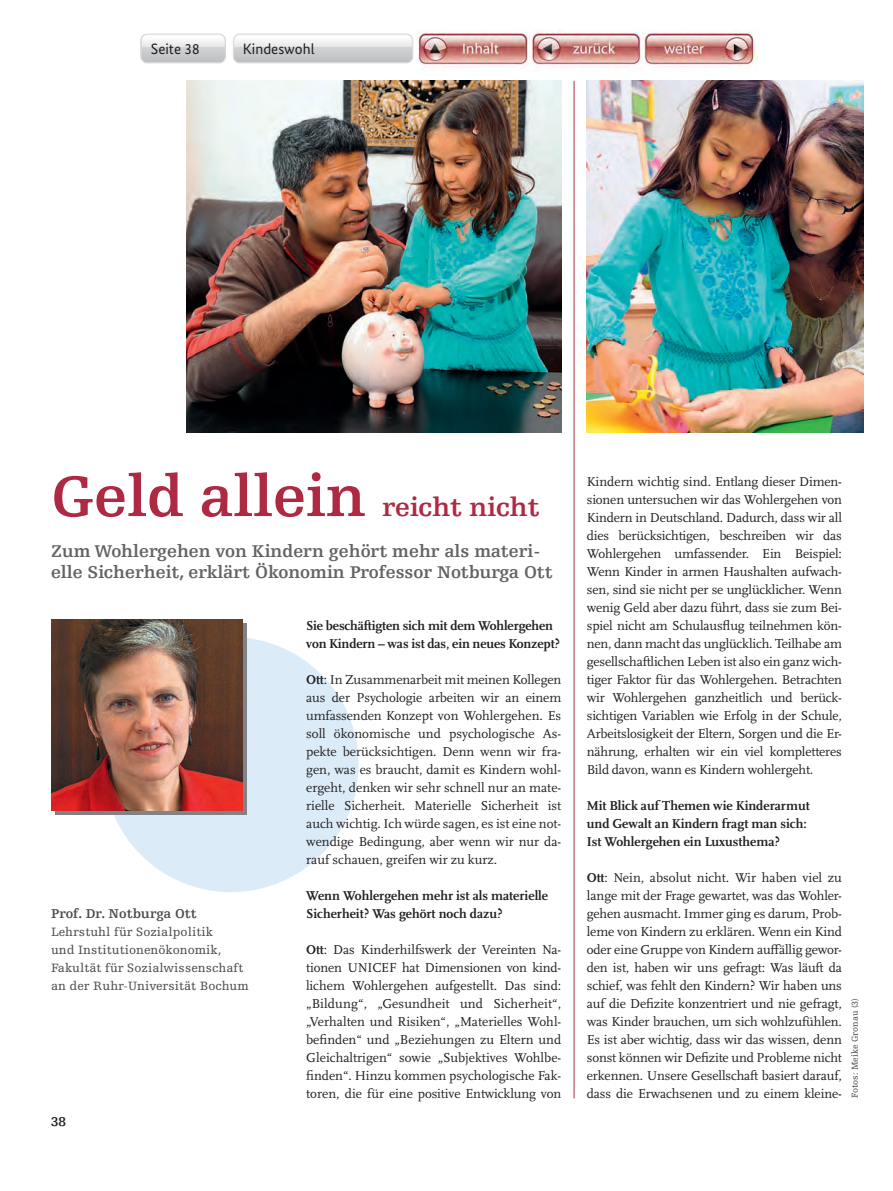
<style>
.page{position:relative;width:893px;height:1191px;background:#fff}
.page>*{position:absolute;margin:0;border:0;box-sizing:border-box;transform-origin:0 0}
.t1{font:700 60px "Egyptienne FLT Std";letter-spacing:-.005em;color:#ae2a42}
.t2{font:700 27px "Egyptienne FLT Std";letter-spacing:-.005em;color:#ae2a42}
.t3{font:700 18px/21.6px "Egyptienne FLT Std";letter-spacing:-.005em;color:#636366}
.t4{font:15px "Bundes Sans";color:#231f20}
.t5{font:13.5px/18px "Scala Pro";letter-spacing:-.01em;color:#231f20;text-align:justify}
.t6{font:700 13.5px/18px "Scala Pro";color:#231f20}
.t7{font:700 13.5px "Egyptienne FLT Std";letter-spacing:.005em;color:#4b4c4d}
.t8{font:700 13.5px "Egyptienne FLT Std";color:#231f20}
.t9{font:12.75px/18px "Egyptienne FLT Std";letter-spacing:.005em;color:#4b4c4d}
.t10{font:9px "Egyptienne FLT Std";color:#4b4c4d}
.s1{font-weight:700}
</style>
<div class="page">
<hr style="left:574px;top:81px;width:1px;height:1017px;background:#ae2a42">
<div style="left:103px;top:637px;width:256px;height:255px;background:#dbebf8;border-radius:50%"></div>
<div style="left:55px;top:623px;width:192px;height:191px;background:linear-gradient(to right,#808285,#808285)"></div>
<svg style="left:140px;top:34px;width:86px;height:29px;background:#d4d5d7"></svg>
<img style="left:142px;top:35px;width:82px;height:6px">
<svg style="left:233px;top:34px;width:180px;height:29px"></svg>
<img style="left:416px;top:31px;width:113px;height:36px">
<img style="left:532px;top:30px;width:225px;height:40px">
<img style="left:187px;top:81px;width:374px;height:351px">
<img style="left:587px;top:81px;width:276px;height:351px">
<img style="left:52px;top:619px;width:191px;height:191px">
<p class="t4" style="left:151px;top:39px;width:50px">Seite 38</p>
<p class="t4" style="left:243px;top:39px;width:73px">Kindeswohl</p>
<h2 class="t1" style="left:51px;top:463px;width:317px">Geld allein</h2>
<h2 class="t2" style="left:382px;top:492px;width:159px">reicht nicht</h2>
<p class="t3" style="left:51px;top:540px;width:503px">Zum Wohlergehen von Kindern gehört mehr als materi&shy;elle Sicherheit, erklärt Ökonomin Professor Notburga Ott</p>
<p class="t7" style="left:51px;top:906px;width:147px">Prof. Dr. Notburga Ott</p>
<p class="t9" style="left:51px;top:923px;width:199px">Lehrstuhl für Sozialpolitik<br>und Institutionenökonomik,<br>Fakultät für Sozialwissenschaft an der Ruhr-Universität Bochum</p>
<p class="t8" style="left:51px;top:1114px;width:17px">38</p>
<p class="t6" style="left:306px;top:617px;width:255px">Sie beschäftigten sich mit dem Wohlerge hen von Kindern – was ist das, ein neues Konzept?</p>
<p class="t5" style="left:306px;top:670px;width:257px"><span class="s1">Ott</span>: In Zusammenarbeit mit meinen Kollegen aus der Psychologie arbeiten wir an einem umfassenden Konzept von Wohlergehen. Es soll ökonomische und psychologische As&shy;pekte berücksichtigen. Denn wenn wir fra&shy;gen, was es braucht, damit es Kindern wohl&shy;ergeht, denken wir sehr schnell nur an mate&shy;rielle Sicherheit. Materielle Sicherheit ist auch wichtig. Ich würde sagen, es ist eine not&shy;wendige Bedingung, aber wenn wir nur da&shy;rauf schauen, greifen wir zu kurz.</p>
<p class="t6" style="left:306px;top:886px;width:243px">Wenn Wohlergehen mehr ist als materielle<br>Sicherheit? Was gehört noch dazu?</p>
<p class="t5" style="left:306px;top:940px;width:257px"><span class="s1">Ott</span>: Das Kinderhilfswerk der Vereinten Na&shy;tionen UNICEF hat Dimensionen von kind&shy;lichem Wohlergehen aufgestellt. Das sind: „Bildung“, „Gesundheit und Sicherheit“, „Verhalten und Risiken“, „Materielles Wohl&shy;befinden“ und „Beziehungen zu Eltern und Gleichaltrigen“ sowie „Subjektives Wohlbe&shy;finden“. Hinzu kommen psychologische Fak&shy;toren, die für eine positive Entwicklung von</p>
<p class="t5" style="left:587px;top:473px;width:257px">Kindern wichtig sind. Entlang dieser Dimen&shy;sionen untersuchen wir das Wohlergehen von Kindern in Deutschland. Dadurch, dass wir all dies berücksichtigen, beschreiben wir das Wohlergehen umfassender. Ein Beispiel:<br>Wenn Kinder in armen Haushalten aufwach&shy;sen, sind sie nicht per se unglücklicher. Wenn wenig Geld aber dazu führt, dass sie zum Bei&shy;spiel nicht am Schulausflug teilnehmen kön&shy;nen, dann macht das unglücklich. Teilhabe am gesellschaftlichen Leben ist also ein ganz wich&shy;tiger Faktor für das Wohlergehen. Betrachten wir Wohlergehen ganzheitlich und berück&shy;sichtigen Variablen wie Erfolg in der Schule, Arbeitslosigkeit der Eltern, Sorgen und die Er&shy;nährung, erhalten wir ein viel kompletteres Bild davon, wann es Kindern wohlergeht.</p>
<p class="t6" style="left:587px;top:796px;width:224px">Mit Blick auf Themen wie Kinderarmut und Gewalt an Kindern fragt man sich:<br>Ist Wohlergehen ein Luxusthema?</p>
<p class="t5" style="left:587px;top:868px;width:257px"><span class="s1">Ott</span>: Nein, absolut nicht. Wir haben viel zu lange mit der Frage gewartet, was das Wohler&shy;gehen ausmacht. Immer ging es darum, Prob&shy;leme von Kindern zu erklären. Wenn ein Kind oder eine Gruppe von Kindern auffällig gewor&shy;den ist, haben wir uns gefragt: Was läuft da schief, was fehlt den Kindern? Wir haben uns auf die Defizite konzentriert und nie gefragt, was Kinder brauchen, um sich wohlzufühlen.<br>Es ist aber wichtig, dass wir das wissen, denn sonst können wir Defizite und Probleme nicht erkennen. Unsere Gesellschaft basiert darauf, dass die Erwachsenen und zu einem kleine-</p>
<p class="t10" style="left:850px;top:1098px;width:102px;rotate:-90deg">Fotos: Meike Gronau (3)</p>
</div>
